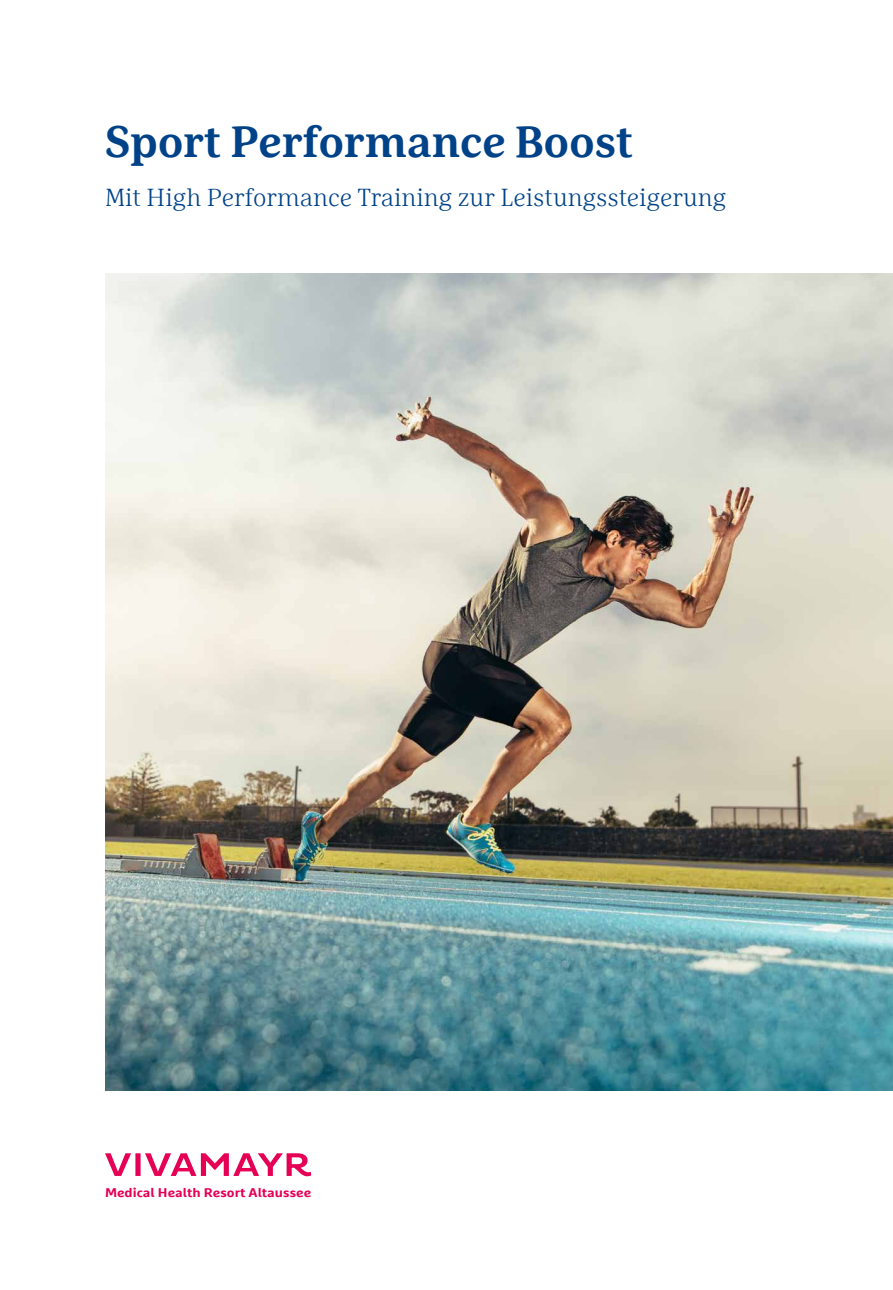
<style>
.page{position:relative;width:893px;height:1290px;background:#fff}
.page>*{position:absolute;margin:0;border:0;box-sizing:border-box;transform-origin:0 0}
.t1{font:700 43.75px "Marselis Serif Pro";color:#004288}
.t2{font:300 24.5px "Marselis Serif Pro";color:#004288}
.t3{font:700 12.6px "Marselis Pro";color:#e50056;scale:1.11 1}
</style>
<div class="page">
<svg style="left:105px;top:1153px;width:206px;height:23px"></svg>
<img style="left:105px;top:273px;width:788px;height:818px">
<h1 class="t1" style="left:105px;top:115px;width:530px">Sport Performance Boost</h1>
<p class="t2" style="left:105px;top:182px;width:623px">Mit High Performance Training zur Leistungssteigerung</p>
<p class="t3" style="left:105px;top:1185px;width:187px">Medical Health Resort Altaussee</p>
</div>
